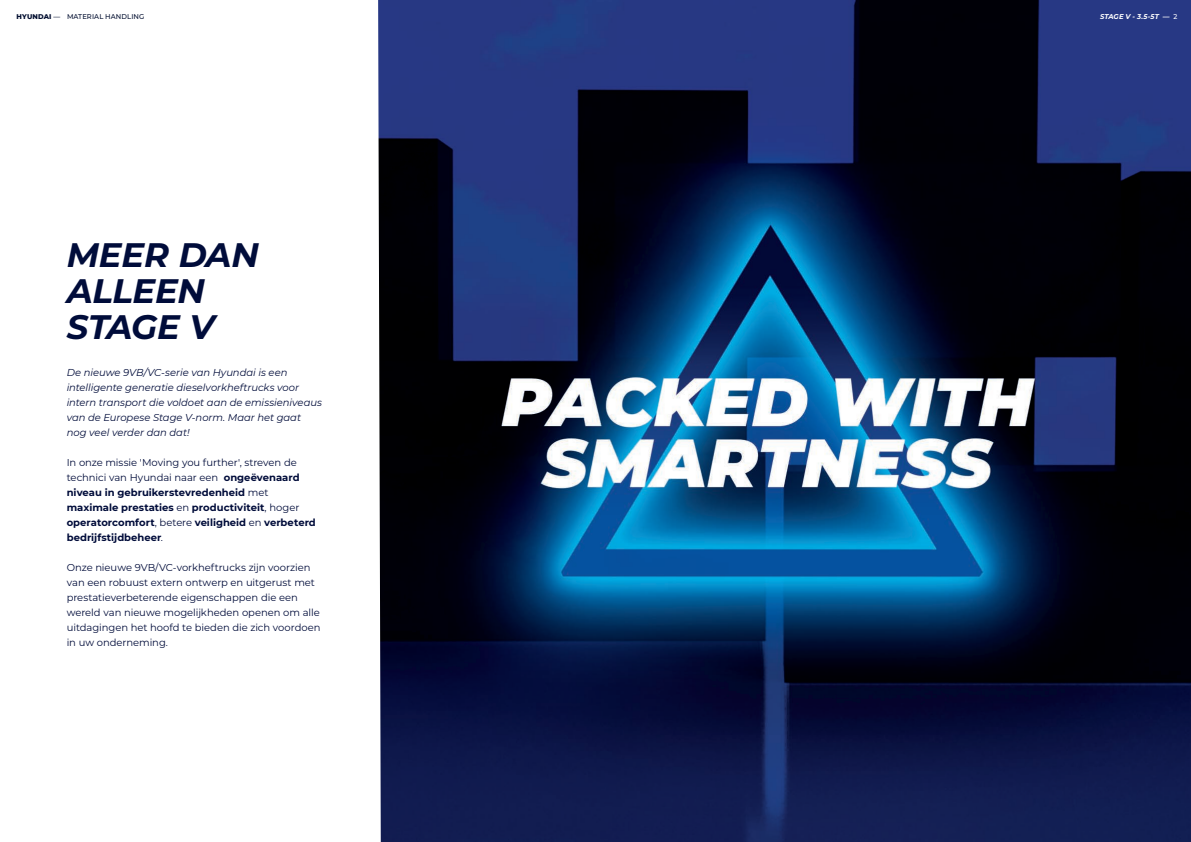
<style>
.page{position:relative;width:1191px;height:842px;background:#fff}
.page>*{position:absolute;margin:0;border:0;box-sizing:border-box;transform-origin:0 0}
.t1{font:italic 700 34px/36px "Montserrat";letter-spacing:-.01em;color:#000c3a}
.t2{font:10px/15px "Montserrat";letter-spacing:-.005em;color:#000c3a}
.t3{font:700 10px/15px "Montserrat";color:#000c3a}
.t4{font:italic 10px/15px "Montserrat";letter-spacing:-.005em;color:#000c3a}
.본문{font:500 7px "Montserrat";letter-spacing:.015em;color:#041031}
.본문-2{font:italic 700 7px "Montserrat";letter-spacing:.02em;color:#fff}
.s1{font-weight:800}
.s2{font-weight:500;font-style:normal}
.s3{font-weight:400}
</style>
<div class="page">
<img style="left:378px;top:0;width:813px;height:842px">
<p class="본문" style="left:16px;top:11px;width:129px"><span class="s1">HYUNDAI</span> — MATERIAL HANDLING</p>
<p class="본문-2" style="left:1100px;top:11px;width:79px">STAGE V - 3.5-5T — <span class="s2">2</span></p>
<p class="t1" style="left:67px;top:235px;width:194px">MEER DAN<br>ALLEEN<br>STAGE V</p>
<p class="t4" style="left:67px;top:365px;width:257px">De nieuwe 9VB/VC-serie van Hyundai is een intelligente generatie dieselvorkheftrucks voor intern transport die voldoet aan de emissieniveaus van de Europese Stage V-norm. Maar het gaat nog veel verder dan dat!</p>
<p class="t3" style="left:67px;top:454px;width:251px"><span class="s3">In onze missie 'Moving you further', streven de technici van Hyundai naar een</span> ongeëvenaard niveau in gebruikerstevredenheid <span class="s3">met </span>maximale prestaties <span class="s3">en</span> productiviteit<span class="s3">, hoger </span>operatorcomfort<span class="s3">, betere</span> veiligheid <span class="s3">en</span> verbeterd bedrijfstijdbeheer<span class="s3">.</span></p>
<p class="t2" style="left:67px;top:560px;width:255px">Onze nieuwe 9VB/VC-vorkheftrucks zijn voorzien van een robuust extern ontwerp en uitgerust met prestatieverbeterende eigenschappen die een wereld van nieuwe mogelijkheden openen om alle uitdagingen het hoofd te bieden die zich voordoen in uw onderneming.</p>
</div>
